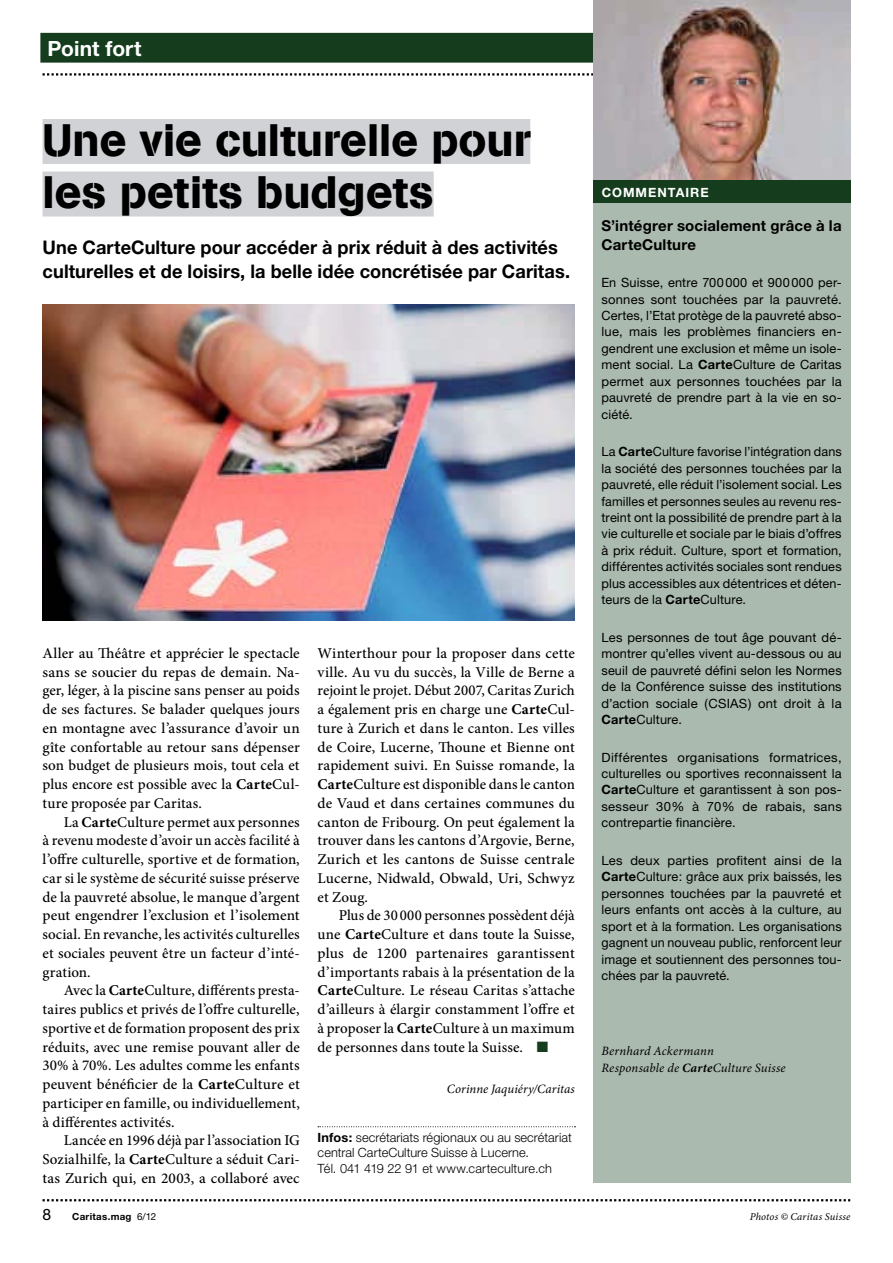
<style>
.page{position:relative;width:893px;height:1263px;background:#fff}
.page>*{position:absolute;margin:0;border:0;box-sizing:border-box;transform-origin:0 0}
.t1{font:45px/52.5px "AG Book Stencil";color:#000}
.t2{font:700 21px "Helvetica Neue LT Std";letter-spacing:.005em;color:#fff}
.t3{font:700 18.75px/23.4px "Helvetica Neue";letter-spacing:.005em;color:#000}
.t4{font:15.75px "Helvetica Neue LT Std";color:#000}
.t5{font:500 15px/18.8px "Minion Pro";letter-spacing:.005em;color:#000;text-align:justify}
.t6{font:700 15px/18.8px "Helvetica Neue";letter-spacing:.015em;color:#000}
.t7{font:12.75px/16.5px "Helvetica Neue";letter-spacing:.01em;color:#000;text-align:justify}
.t8{font:300 12.75px/15.5px "Helvetica Neue LT Std";letter-spacing:.005em;color:#000}
.t9{font:italic 12.75px/16.4px "Minion Pro";letter-spacing:.01em;color:#000}
.t10{font:700 12.75px "Helvetica Neue LT Std";letter-spacing:.075em;color:#fff}
.t11{font:italic 10.5px "Minion Pro";letter-spacing:.015em;color:#000}
.t12{font:700 9.75px "Helvetica Neue LT Std";letter-spacing:.03em;color:#000}
.s1{font-weight:700}
.s2{font-weight:400}
.s3{font-family:"Helvetica Neue";font-weight:700}
</style>
<div class="page">
<svg style="left:43px;top:1199px;width:807px;height:2px"></svg>
<svg style="left:43px;top:32px;width:550px;height:44px"></svg>
<img style="left:593px;top:0;width:257px;height:180px">
<div style="left:593px;top:202px;width:257px;height:980px;background:#aabaaf"></div>
<div style="left:593px;top:180px;width:257px;height:23px;background:#153d1d"></div>
<svg style="left:318px;top:1126px;width:257px;height:1px"></svg>
<div style="left:43px;top:119px;width:487px;height:45px;background:#d0d2d6"></div>
<div style="left:43px;top:172px;width:391px;height:45px;background:#d0d2d6"></div>
<img style="left:43px;top:304px;width:531px;height:316px">
<h2 class="t2" style="left:48px;top:41px;width:95px">Point fort</h2>
<h1 class="t1" style="left:43px;top:118px;width:490px">Une vie culturelle pour les petits budgets</h1>
<p class="t3" style="left:43px;top:238px;width:529px">Une CarteCulture pour accéder à prix réduit à des acti vités culturelles et de loisirs, la belle idée concrétisée par Caritas.</p>
<p class="t5" style="left:43px;top:645px;width:259px">Aller au Théâtre et apprécier le spectacle sans se soucier du repas de demain. Na&shy;ger, léger, à la piscine sans penser au poids de ses factures. Se balader quelques jours en montagne avec l’assurance d’avoir un gîte confortable au retour sans dépenser son budget de plusieurs mois, tout cela et plus encore est possible avec la <span class="s1">Carte</span>Cul&shy;ture proposée par Caritas.</p>
<p class="t5" style="left:43px;top:814px;width:259px;text-indent:21px">La <span class="s1">Carte</span>Culture permet aux personnes à revenu modeste d’avoir un accès facilité à l’offre culturelle, sportive et de formation, car si le système de sécurité suisse préserve de la pauvreté absolue, le manque d’argent peut engendrer l’exclusion et l’isolement social. En revanche, les activités culturelles et sociales peuvent être un facteur d’inté&shy;gration.</p>
<p class="t5" style="left:43px;top:982px;width:259px;text-indent:21px">Avec la <span class="s1">Carte</span>Culture, différents presta&shy;taires publics et privés de l’offre culturelle, sportive et de formation proposent des prix réduits, avec une remise pouvant aller de 30% à 70%. Les adultes comme les enfants peuvent bénéficier de la <span class="s1">Carte</span>Culture et participer en famille, ou individuellement, à différentes activités.</p>
<p class="t5" style="left:43px;top:1132px;width:259px;text-indent:21px">Lancée en 1996 déjà par l’association IG Sozialhilfe, la <span class="s1">Carte</span>Culture a séduit Cari&shy;tas Zurich qui, en 2003, a collaboré avec</p>
<p class="t4" style="left:43px;top:1209px;width:10px">8</p>
<p class="t12" style="left:72px;top:1213px;width:86px">Caritas.mag <span class="s2">6/12</span></p>
<p class="t5" style="left:318px;top:645px;width:259px">Winterthour pour la proposer dans cette ville. Au vu du succès, la Ville de Berne a rejoint le projet. Début 2007, Caritas Zurich a également pris en charge une <span class="s1">Carte</span>Cul&shy;ture à Zurich et dans le canton. Les villes de Coire, Lucerne, Thoune et Bienne ont rapidement suivi. En Suisse romande, la <span class="s1">Carte</span>Culture est disponible dans le canton de Vaud et dans certaines communes du canton de Fribourg. On peut également la trouver dans les cantons d’Argovie, Berne, Zurich et les cantons de Suisse centrale Lucerne, Nidwald, Obwald, Uri, Schwyz et Zoug.</p>
<p class="t5" style="left:318px;top:907px;width:259px;text-indent:21px">Plus de 30 000 personnes possèdent déjà une <span class="s1">Carte</span>Culture et dans toute la Suisse, plus de 1200 partenaires garantissent d’importants rabais à la présentation de la <span class="s1">Carte</span> Culture. Le réseau Caritas s’attache d’ailleurs à élargir constamment l’offre et à proposer la <span class="s1">Carte</span>Culture à un maximum de personnes dans toute la Suisse.</p>
<p class="t9" style="left:447px;top:1082px;width:129px">Corinne Jaquiéry/Caritas</p>
<p class="t8" style="left:318px;top:1130px;width:256px"><span class="s3">Infos:</span> secrétariats régionaux ou au secrétariat central CarteCulture Suisse à Lucerne.<br>Tél. 041 419 22 91 et www.carteculture.ch</p>
<p class="t10" style="left:602px;top:188px;width:108px">COMMENTAIRE</p>
<p class="t6" style="left:601px;top:218px;width:242px">S’intégrer socialement grâce à la<br>CarteCulture</p>
<p class="t7" style="left:601px;top:276px;width:242px">En Suisse, entre 700 000 et 900 000 per&shy;sonnes sont touchées par la pauvreté.<br>Certes, l’Etat protège de la pauvreté abso&shy;lue, mais les problèmes financiers en&shy;gendrent une exclusion et même un isole&shy;ment social. La <span class="s1">Carte</span>Culture de Caritas permet aux personnes touchées par la pauvreté de prendre part à la vie en so&shy;ciété.</p>
<p class="t7" style="left:601px;top:445px;width:242px">La <span class="s1">Carte</span>Culture favorise l’intégration dans la société des personnes touchées par la pauvreté, elle réduit l’isolement social. Les familles et personnes seules au revenu res&shy;treint ont la possibilité de prendre part à la vie culturelle et sociale par le biais d’offres à prix réduit. Culture, sport et formation, différentes activités sociales sont rendues plus accessibles aux détentrices et déten&shy;teurs de la <span class="s1">Carte</span>Culture.</p>
<p class="t7" style="left:601px;top:630px;width:242px">Les personnes de tout âge pouvant dé&shy;montrer qu’elles vivent au-dessous ou au seuil de pauvreté défini selon les Normes de la Conférence suisse des institutions d’action sociale (CSIAS) ont droit à la <span class="s1">Carte</span>Culture.</p>
<p class="t7" style="left:601px;top:750px;width:242px">Différentes organisations formatrices, culturelles ou sportives reconnaissent la <span class="s1">Carte</span>Culture et garantissent à son pos&shy;sesseur 30% à 70% de rabais, sans contrepartie financière.</p>
<p class="t7" style="left:601px;top:853px;width:242px">Les deux parties profitent ainsi de la <span class="s1">Carte</span>Culture: grâce aux prix baissés, les personnes touchées par la pauvreté et leurs enfants ont accès à la culture, au sport et à la formation. Les organisations gagnent un nouveau public, renforcent leur image et soutiennent des personnes tou&shy;chées par la pauvreté.</p>
<p class="t9" style="left:601px;top:1044px;width:186px">Bernhard Ackermann<br>Responsable de <span class="s1">Carte</span>Culture Suisse</p>
<p class="t11" style="left:750px;top:1213px;width:102px">Photos © Caritas Suisse</p>
</div>
